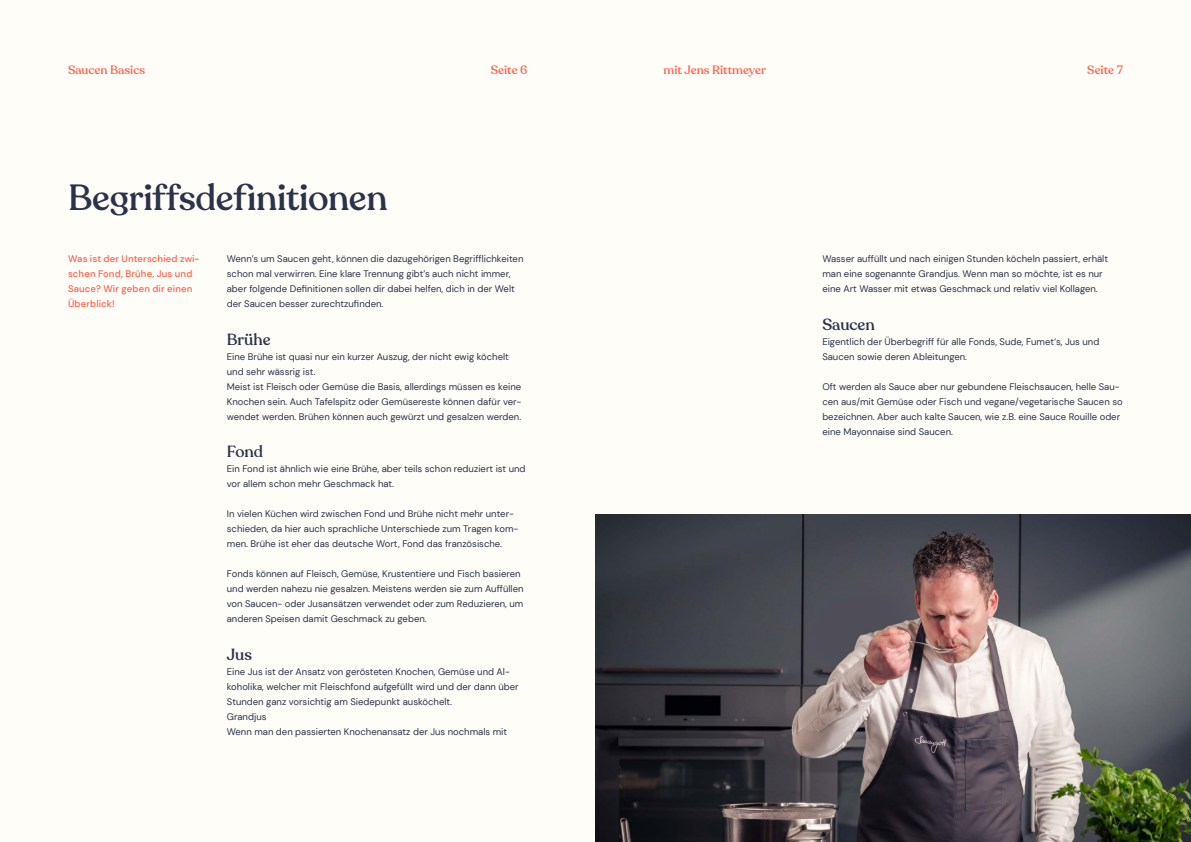
<style>
.page{position:relative;width:1191px;height:842px;background:#fff}
.page>*{position:absolute;margin:0;border:0;box-sizing:border-box;transform-origin:0 0}
.t1{font:500 36px "Recoleta";letter-spacing:-.01em;color:#2a3349}
.t2{font:500 16px "Recoleta";letter-spacing:-.005em;color:#2a3349}
.t3{font:500 12px "Recoleta";color:#ff634c}
.t4{font:9.5px/15px "DM Sans";color:#2a3349}
.t5{font:500 9.5px/15px "DM Sans";letter-spacing:.015em;color:#ff634c}
</style>
<div class="page">
<div style="left:0;top:0;width:595px;height:842px;background:#fffdf8"></div>
<div style="left:595px;top:0;width:596px;height:842px;background:#fffdf8"></div>
<img style="left:595px;top:515px;width:596px;height:327px">
<p class="t3" style="left:68px;top:63px;width:79px">Saucen Basics</p>
<p class="t3" style="left:491px;top:63px;width:38px">Seite 6</p>
<p class="t3" style="left:663px;top:63px;width:104px">mit Jens Rittmeyer</p>
<p class="t3" style="left:1087px;top:63px;width:37px">Seite 7</p>
<h1 class="t1" style="left:68px;top:175px;width:321px">Begriffsdefinitionen</h1>
<p class="t5" style="left:68px;top:251px;width:133px">Was ist der Unterschied zwi&shy;schen Fond, Brühe, Jus und<br>Sauce? Wir geben dir einen<br>Überblick!</p>
<p class="t4" style="left:227px;top:251px;width:298px">Wenn’s um Saucen geht, können die dazugehörigen Begrifflichkeiten schon mal verwirren. Eine klare Trennung gibt’s auch nicht immer, aber folgende Definitionen sollen dir dabei helfen, dich in der Welt der Saucen besser zurechtzufinden.</p>
<h2 class="t2" style="left:227px;top:329px;width:45px">Brühe</h2>
<p class="t4" style="left:227px;top:349px;width:296px">Eine Brühe ist quasi nur ein kurzer Auszug, der nicht ewig köchelt und sehr wässrig ist.<br>Meist ist Fleisch oder Gemüse die Basis, allerdings müssen es keine Knochen sein. Auch Tafelspitz oder Gemüsereste können dafür ver&shy;wendet werden. Brühen können auch gewürzt und gesalzen werden.</p>
<h2 class="t2" style="left:227px;top:442px;width:38px">Fond</h2>
<p class="t4" style="left:227px;top:461px;width:300px">Ein Fond ist ähnlich wie eine Brühe, aber teils schon reduziert ist und vor allem schon mehr Geschmack hat.</p>
<p class="t4" style="left:227px;top:506px;width:293px">In vielen Küchen wird zwischen Fond und Brühe nicht mehr unter&shy;schieden, da hier auch sprachliche Unterschiede zum Tragen kom&shy;men. Brühe ist eher das deutsche Wort, Fond das französische.</p>
<p class="t4" style="left:227px;top:566px;width:298px">Fonds können auf Fleisch, Gemüse, Krustentiere und Fisch basieren und werden nahezu nie gesalzen. Meistens werden sie zum Auffüllen von Saucen- oder Jusansätzen verwendet oder zum Reduzieren, um anderen Speisen damit Geschmack zu geben.</p>
<h2 class="t2" style="left:227px;top:644px;width:27px">Jus</h2>
<p class="t4" style="left:227px;top:664px;width:293px">Eine Jus ist der Ansatz von gerösteten Knochen, Gemüse und Al&shy;koholika, welcher mit Fleischfond aufgefüllt wird und der dann über Stunden ganz vorsichtig am Siedepunkt ausköchelt.<br>Grandjus<br>Wenn man den passierten Knochenansatz der Jus nochmals mit</p>
<p class="t4" style="left:822px;top:251px;width:287px">Wasser auffüllt und nach einigen Stunden köcheln passiert, erhält man eine sogenannte Grandjus. Wenn man so möchte, ist es nur eine Art Wasser mit etwas Geschmack und relativ viel Kollagen.</p>
<h2 class="t2" style="left:822px;top:314px;width:54px">Saucen</h2>
<p class="t4" style="left:822px;top:334px;width:278px">Eigentlich der Überbegriff für alle Fonds, Sude, Fumet‘s, Jus und<br>Saucen sowie deren Ableitungen.</p>
<p class="t4" style="left:822px;top:379px;width:302px">Oft werden als Sauce aber nur gebundene Fleischsaucen, helle Sau&shy;cen aus/mit Gemüse oder Fisch und vegane/vegetarische Saucen so bezeichnen. Aber auch kalte Saucen, wie z.B. eine Sauce Rouille oder eine Mayonnaise sind Saucen.</p>
</div>
